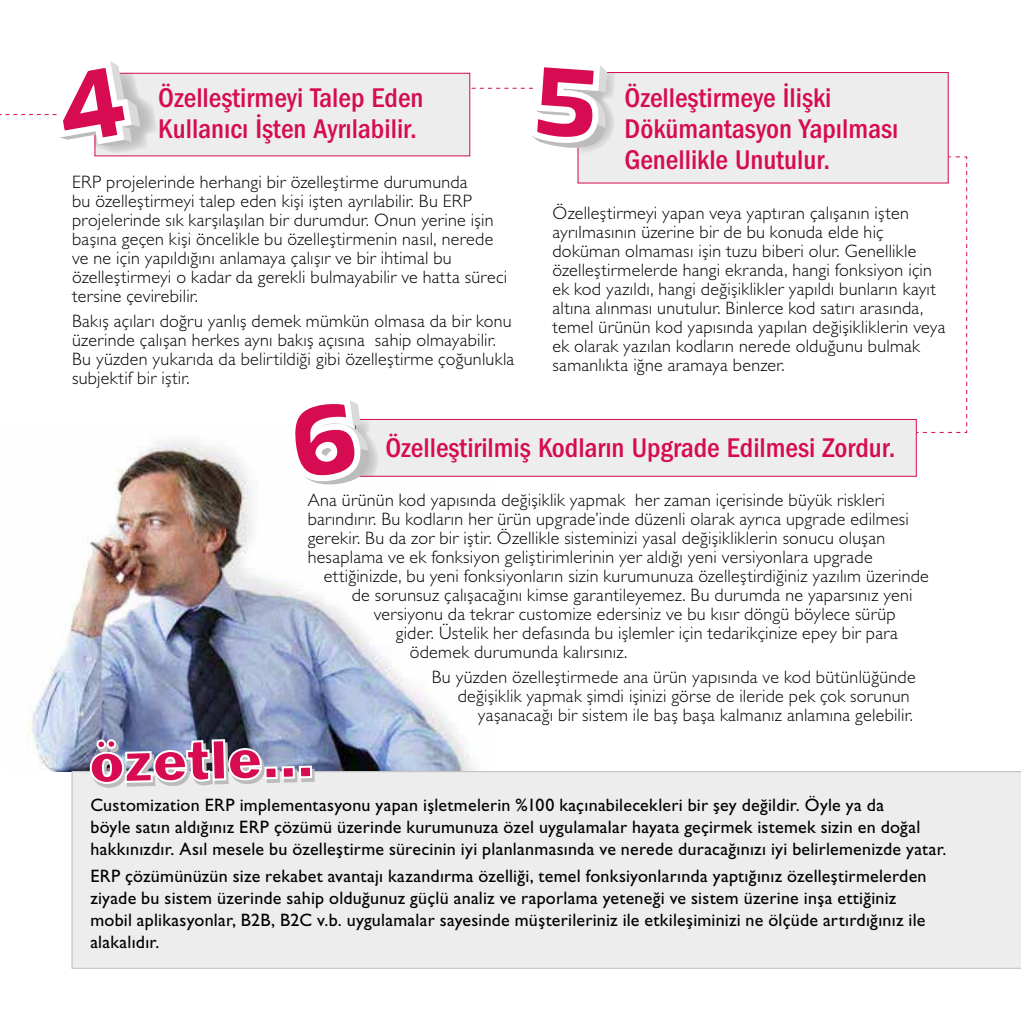
<style>
.page{position:relative;width:1021px;height:1021px;background:#fff}
.page>*{position:absolute;margin:0;border:0;box-sizing:border-box;transform-origin:0 0}
.t1{font:57px "ITC Franklin Gothic Std Hvy";color:#d60b52}
.t2{font:500 condensed 28px/31px "ITC Franklin Gothic Std";color:#d60b52}
.t3{font:300 18px/19px "Gill Sans Std";letter-spacing:.015em;color:#000}
.t4{font:18px/22px "Gill Sans Std";letter-spacing:.015em;color:#000}
</style>
<div class="page">
<img style="left:27px;top:441px;width:466px;height:330px">
<div style="left:72px;top:771px;width:948px;height:197px;background:#ededed"></div>
<svg style="left:27px;top:154px;width:68px;height:558px"></svg>
<div style="left:355px;top:419px;width:561px;height:57px;background:#ededed"></div>
<div style="left:355px;top:419px;width:561px;height:57px;border:1px solid #d60b52"></div>
<div style="left:95px;top:73px;width:375px;height:83px;background:#ededed"></div>
<div style="left:95px;top:73px;width:375px;height:83px;border:1px solid #d60b52"></div>
<svg style="left:288px;top:401px;width:94px;height:86px"></svg>
<div style="left:578px;top:73px;width:370px;height:110px;background:#ededed"></div>
<div style="left:577px;top:72px;width:371px;height:111px;border:1px solid #d60b52"></div>
<svg style="left:915px;top:156px;width:52px;height:277px"></svg>
<div style="left:266px;top:769px;width:14px;height:14px;border:3px solid #bcbcbc"></div>
<div style="left:283px;top:769px;width:14px;height:13px;border:3px solid #bcbcbc"></div>
<div style="left:301px;top:768px;width:14px;height:14px;border:3px solid #bcbcbc"></div>
<svg style="left:0;top:61px;width:158px;height:93px"></svg>
<svg style="left:463px;top:65px;width:154px;height:90px"></svg>
<svg style="left:90px;top:738px;width:176px;height:50px"></svg>
<div style="left:264px;top:766px;width:14px;height:13px;border:2px solid #fff"></div>
<div style="left:282px;top:766px;width:13px;height:12px;border:2px solid #fff"></div>
<div style="left:299px;top:765px;width:13px;height:13px;border:2px solid #fff"></div>
<h2 class="t2" style="left:158px;top:83px;width:267px">Özelleştirmeyi Talep Eden<br>Kullanıcı İşten Ayrılabilir.</h2>
<p class="t3" style="left:72px;top:172px;width:436px">ERP projelerinde herhangi bir özelleştirme durumunda<br>bu özelleştirmeyi talep eden kişi işten ayrılabilir. Bu ERP projelerinde sık karşılaşılan bir durumdur. Onun yerine işin başına geçen kişi öncelikle bu özelleştirmenin nasıl, nerede ve ne için yapıldığını anlamaya çalışır ve bir ihtimal bu özelleştirmeyi o kadar da gerekli bulmayabilir ve hatta süreci tersine çevirebilir.</p>
<p class="t3" style="left:72px;top:311px;width:443px">Bakış açıları doğru yanlış demek mümkün olmasa da bir konu üzerinde çalışan herkes aynı bakış açısına sahip olmayabilir.<br>Bu yüzden yukarıda da belirtildiği gibi özelleştirme çoğunlukla subjektif bir iştir.</p>
<h2 class="t2" style="left:624px;top:83px;width:275px">Özelleştirmeye İlişki<br>Dökümantasyon Yapılması<br>Genellikle Unutulur.</h2>
<p class="t3" style="left:552px;top:203px;width:394px">Özelleştirmeyi yapan veya yaptıran çalışanın işten ayrılmasının üzerine bir de bu konuda elde hiç doküman olmaması işin tuzu biberi olur. Genellikle özelleştirmelerde hangi ekranda, hangi fonksiyon için ek kod yazıldı, hangi değişiklikler yapıldı bunların kayıt altına alınması unutulur. Binlerce kod satırı arasında, temel ürünün kod yapısında yapılan değişikliklerin veya ek olarak yazılan kodların nerede olduğunu bulmak samanlıkta iğne aramaya benzer.</p>
<h2 class="t2" style="left:385px;top:432px;width:511px">Özelleştirilmiş Kodların Upgrade Edilmesi Zordur.</h2>
<p class="t3" style="left:308px;top:491px;width:602px">Ana ürünün kod yapısında değişiklik yapmak her zaman içerisinde büyük riskleri barındırır. Bu kodların her ürün upgrade’inde düzenli olarak ayrıca upgrade edilmesi gerekir. Bu da zor bir iştir. Özellikle sisteminizi yasal değişikliklerin sonucu oluşan hesaplama ve ek fonksiyon geliştirimlerinin yer aldığı yeni versiyonlara upgrade</p>
<p class="t3" style="left:324px;top:567px;width:606px">ettiğinizde, bu yeni fonksiyonların sizin kurumunuza özelleştirdiğiniz yazılım üzerinde</p>
<p class="t3" style="left:352px;top:586px;width:562px">de sorunsuz çalışacağını kimse garantileyemez. Bu durumda ne yaparsınız yeni</p>
<p class="t3" style="left:374px;top:605px;width:523px">versiyonu da tekrar customize edersiniz ve bu kısır döngü böylece sürüp</p>
<p class="t3" style="left:396px;top:624px;width:503px">gider. Üstelik her defasında bu işlemler için tedarikçinize epey bir para</p>
<p class="t3" style="left:410px;top:643px;width:219px">ödemek durumunda kalırsınız.</p>
<p class="t3" style="left:432px;top:667px;width:485px">Bu yüzden özelleştirmede ana ürün yapısında ve kod bütünlüğünde</p>
<p class="t3" style="left:458px;top:686px;width:453px">değişiklik yapmak şimdi işinizi görse de ileride pek çok sorunun</p>
<p class="t3" style="left:478px;top:705px;width:436px">yaşanacağı bir sistem ile baş başa kalmanız anlamına gelebilir.</p>
<h1 class="t1" style="left:88px;top:730px;width:226px;rotate:-2deg">özetle...</h1>
<p class="t4" style="left:90px;top:793px;width:857px">Customization ERP implementasyonu yapan işletmelerin %100 kaçınabilecekleri bir şey değildir. Öyle ya da<br>böyle satın aldığınız ERP çözümü üzerinde kurumunuza özel uygulamalar hayata geçirmek istemek sizin en doğal hakkınızdır. Asıl mesele bu özelleştirme sürecinin iyi planlanmasında ve nerede duracağınızı iyi belirlemenizde yatar.</p>
<p class="t4" style="left:90px;top:865px;width:837px">ERP çözümünüzün size rekabet avantajı kazandırma özelliği, temel fonksiyonlarında yaptığınız özelleştirmelerden ziyade bu sistem üzerinde sahip olduğunuz güçlü analiz ve raporlama yeteneği ve sistem üzerine inşa ettiğiniz mobil aplikasyonlar, B2B, B2C v.b. uygulamalar sayesinde müşterileriniz ile etkileşiminizi ne ölçüde artırdığınız ile alakalıdır.</p>
</div>
